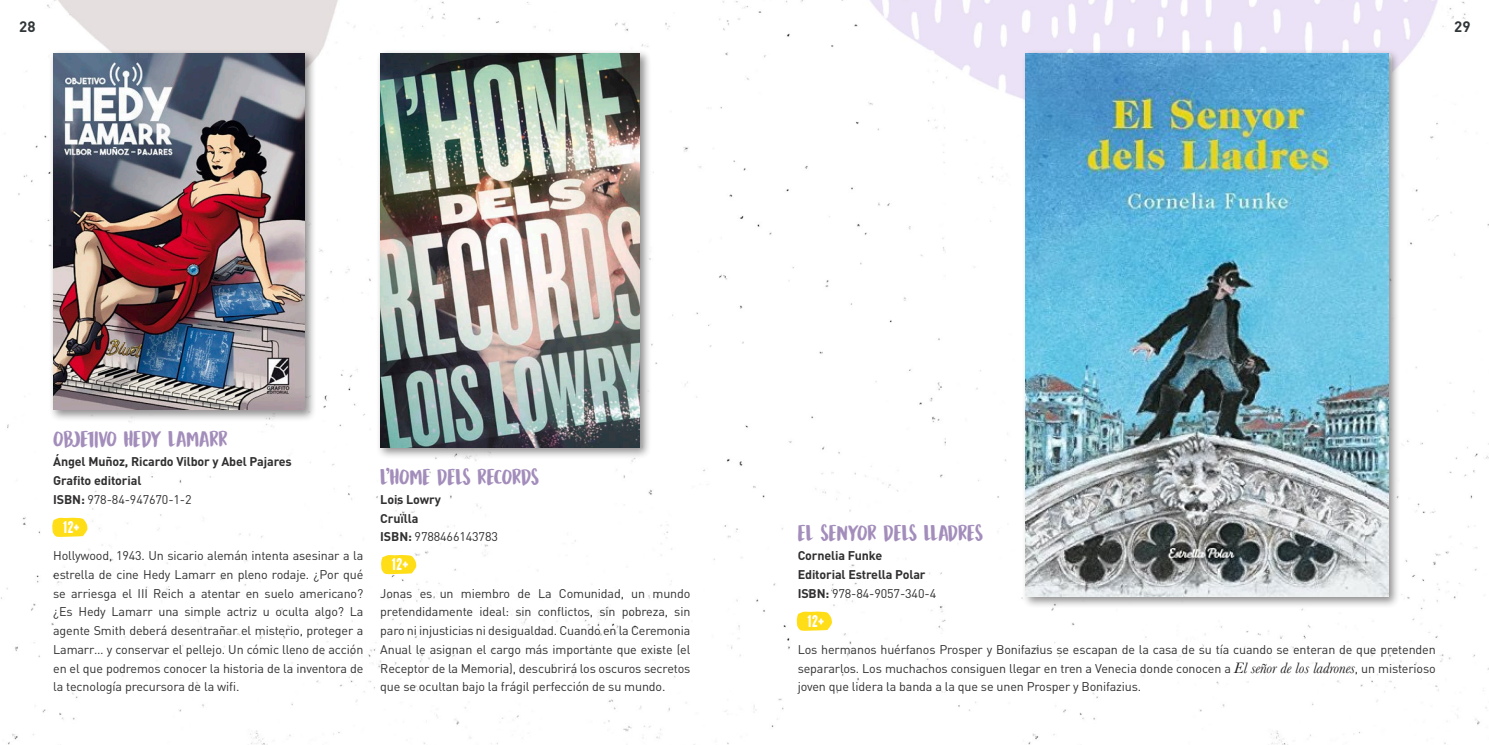
<style>
.page{position:relative;width:1489px;height:745px;background:#fff}
.page>*{position:absolute;margin:0;border:0;box-sizing:border-box;transform-origin:0 0}
.t1{font:22.5px "Mandarin Whispers";color:#a38dbb}
.t2{font:15px "H.H.Samuel";color:#fff}
.t3{font:700 15px "DIN Pro";color:#313639}
.t4{font:12.5px/18.8px "DIN Pro";letter-spacing:-.01em;color:#312f30;text-align:justify}
.t5{font:700 12.5px/18.8px "DIN Pro";letter-spacing:-.01em;color:#312f30}
.s1{font-weight:400}
.s2{font-family:"Baskerville";font-style:italic;font-size:15.62px;color:#231f20}
</style>
<div class="page">
<img style="left:1px;top:0;width:1487px;height:744px">
<div style="left:376px;top:49px;width:275px;height:410px;background:#231f20;opacity:.5"></div>
<img style="left:380px;top:53px;width:260px;height:394px">
<div style="left:1021px;top:49px;width:379px;height:558px;background:#231f20;opacity:.5"></div>
<img style="left:1025px;top:53px;width:363px;height:543px">
<svg style="left:381px;top:554px;width:35px;height:20px"></svg>
<svg style="left:796px;top:611px;width:36px;height:19px"></svg>
<div style="left:49px;top:49px;width:267px;height:372px;background:#231f20;opacity:.5"></div>
<img style="left:53px;top:53px;width:252px;height:356px">
<svg style="left:52px;top:517px;width:36px;height:20px"></svg>
<p class="t3" style="left:19px;top:17px;width:18px">28</p>
<p class="t3" style="left:1453px;top:17px;width:18px">29</p>
<h1 class="t1" style="left:53px;top:425px;width:176px">OBJETIVO HEDY LAMARR</h1>
<p class="t5" style="left:53px;top:451px;width:240px">Ángel Muñoz, Ricardo Vilbor y Abel Pajares<br>Grafito editorial<br>ISBN: <span class="s1">978-84-947670-1-2</span></p>
<p class="t2" style="left:63px;top:517px;width:18px">12+</p>
<p class="t4" style="left:53px;top:545px;width:312px">Hollywood, 1943. Un sicario alemán intenta asesinar a la estrella de cine Hedy Lamarr en pleno rodaje. ¿Por qué se arriesga el III Reich a atentar en suelo americano? ¿Es Hedy Lamarr una simple actriz u oculta algo? La agente Smith deberá desentrañar el misterio, proteger a Lamarr… y conservar el pellejo. Un cómic lleno de acción en el que podremos conocer la historia de la inventora de la tecnología precursora de la wifi.</p>
<h1 class="t1" style="left:380px;top:463px;width:160px">L’HOME DELS RECORDS</h1>
<p class="t5" style="left:380px;top:489px;width:119px">Lois Lowry<br>Cruïlla<br>ISBN: <span class="s1">9788466143783</span></p>
<p class="t2" style="left:392px;top:554px;width:18px">12+</p>
<p class="t4" style="left:380px;top:583px;width:312px">Jonas es un miembro de La Comunidad, un mundo pretendidamente ideal: sin conflictos, sin pobreza, sin paro ni injusticias ni desigualdad. Cuando en la Ceremonia Anual le asignan el cargo más importante que existe (el Receptor de la Memoria), descubrirá los oscuros secretos que se ocultan bajo la frágil perfección de su mundo.</p>
<h1 class="t1" style="left:797px;top:519px;width:187px">EL SENYOR DELS LLADRES</h1>
<p class="t5" style="left:797px;top:545px;width:140px">Cornelia Funke<br>Editorial Estrella Polar<br>ISBN: <span class="s1">978-84-9057-340-4</span></p>
<p class="t2" style="left:807px;top:611px;width:18px">12+</p>
<p class="t4" style="left:797px;top:639px;width:639px">Los hermanos huérfanos Prosper y Bonifazius se escapan de la casa de su tía cuando se enteran de que pretenden separarlos. Los muchachos consiguen llegar en tren a Venecia donde conocen a <span class="s2">El señor de los ladrones</span>, un misterioso joven que lidera la banda a la que se unen Prosper y Bonifazius.</p>
</div>
